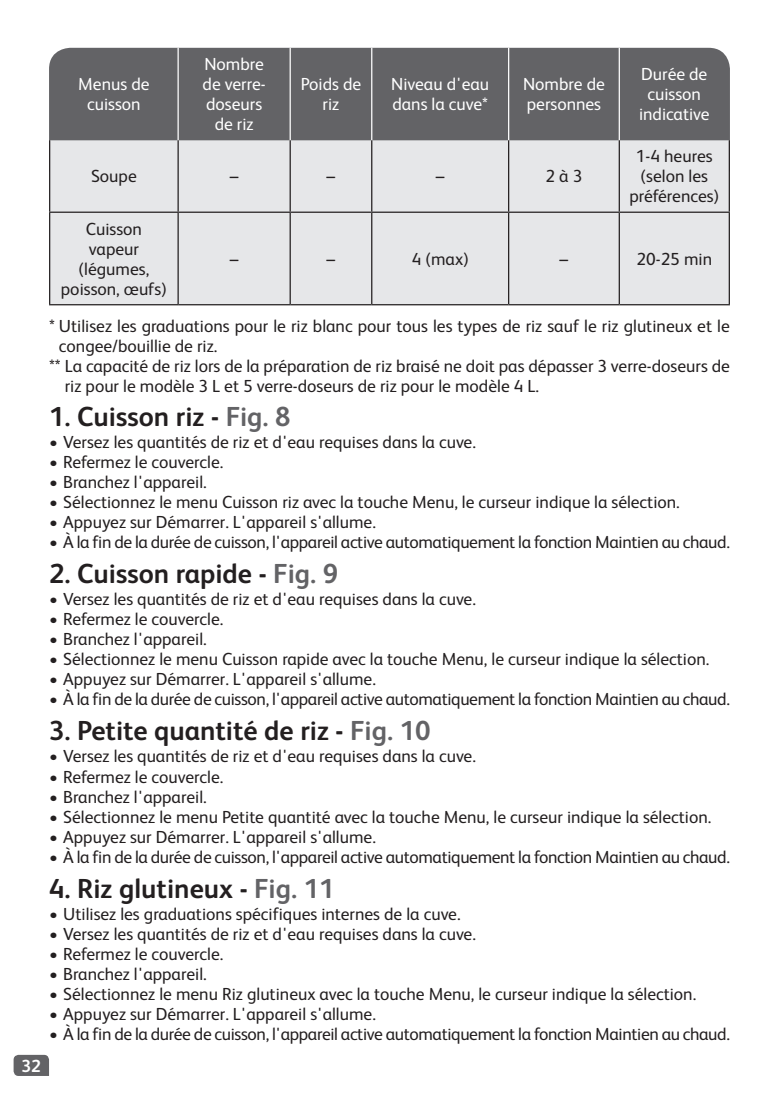
<style>
.page{position:relative;width:779px;height:1104px;background:#fff}
.page>*{position:absolute;margin:0;border:0;box-sizing:border-box;transform-origin:0 0}
.t1{font:700 27.5px "FS Albert";color:#231f20}
.t2{font:17.5px/20px "FS Albert";color:#231f20;text-align:center}
.t3{font:17.5px "FS Albert";letter-spacing:-.02em;color:#231f20}
.t4{font:17.5px/20px "FS Albert";color:#fff;text-align:center}
.t5{font:700 17.5px "FS Albert";color:#fff}
.s1{color:#636366}
</style>
<div class="page">
<svg style="left:14px;top:1054px;width:35px;height:21px"></svg>
<div style="left:49px;top:48px;width:680px;height:92px;background:#636366"></div>
<div style="left:50px;top:140px;width:678px;height:164px;background:#e6e7e9"></div>
<hr style="left:177px;top:48px;width:2px;height:92px;background:#fff">
<hr style="left:289px;top:48px;width:2px;height:92px;background:#fff">
<hr style="left:371px;top:48px;width:1px;height:92px;background:#fff">
<hr style="left:508px;top:48px;width:1px;height:92px;background:#fff">
<hr style="left:618px;top:48px;width:1px;height:92px;background:#fff">
<hr style="left:49px;top:140px;width:1px;height:71px;background:#231f20">
<hr style="left:177px;top:140px;width:2px;height:71px;background:#231f20">
<hr style="left:289px;top:140px;width:2px;height:71px;background:#231f20">
<hr style="left:371px;top:140px;width:1px;height:71px;background:#231f20">
<hr style="left:508px;top:140px;width:1px;height:71px;background:#231f20">
<hr style="left:618px;top:140px;width:1px;height:71px;background:#231f20">
<hr style="left:728px;top:140px;width:1px;height:71px;background:#231f20">
<hr style="left:49px;top:211px;width:129px;height:2px;background:#231f20">
<hr style="left:49px;top:213px;width:1px;height:91px;background:#231f20">
<hr style="left:178px;top:211px;width:112px;height:2px;background:#231f20">
<hr style="left:177px;top:213px;width:2px;height:91px;background:#231f20">
<hr style="left:290px;top:211px;width:81px;height:2px;background:#231f20">
<hr style="left:289px;top:213px;width:2px;height:91px;background:#231f20">
<hr style="left:371px;top:211px;width:137px;height:2px;background:#231f20">
<hr style="left:371px;top:213px;width:1px;height:91px;background:#231f20">
<hr style="left:508px;top:211px;width:111px;height:2px;background:#231f20">
<hr style="left:508px;top:213px;width:1px;height:91px;background:#231f20">
<hr style="left:619px;top:211px;width:110px;height:2px;background:#231f20">
<hr style="left:618px;top:213px;width:1px;height:91px;background:#231f20">
<hr style="left:728px;top:213px;width:1px;height:91px;background:#231f20">
<hr style="left:49px;top:304px;width:129px;height:1px;background:#231f20">
<hr style="left:178px;top:304px;width:112px;height:1px;background:#231f20">
<hr style="left:290px;top:304px;width:81px;height:1px;background:#231f20">
<hr style="left:371px;top:304px;width:137px;height:1px;background:#231f20">
<hr style="left:508px;top:304px;width:111px;height:1px;background:#231f20">
<hr style="left:619px;top:304px;width:110px;height:1px;background:#231f20">
<p class="t5" style="left:21px;top:1055px;width:21px">32</p>
<p class="t4" style="left:78px;top:74px;width:73px">Menus de cuisson</p>
<p class="t4" style="left:202px;top:54px;width:65px">Nombre de verre&shy;doseurs de riz</p>
<p class="t4" style="left:301px;top:74px;width:62px">Poids de riz</p>
<p class="t4" style="left:391px;top:74px;width:99px;text-align:left">Niveau d'eau dans la cuve*</p>
<p class="t4" style="left:523px;top:74px;width:83px;text-align:left">Nombre de personnes</p>
<p class="t4" style="left:638px;top:64px;width:72px">Durée de cuisson indicative</p>
<p class="t2" style="left:91px;top:166px;width:47px">Soupe</p>
<p class="t2" style="left:230px;top:166px;width:10px">–</p>
<p class="t2" style="left:326px;top:166px;width:10px">–</p>
<p class="t2" style="left:435px;top:166px;width:10px">–</p>
<p class="t2" style="left:545px;top:166px;width:38px">2 à 3</p>
<p class="t2" style="left:629px;top:146px;width:91px">1-4 heures (selon les préférences)</p>
<p class="t2" style="left:61px;top:218px;width:107px">Cuisson vapeur (légumes, poisson, œufs)</p>
<p class="t2" style="left:230px;top:248px;width:10px">–</p>
<p class="t2" style="left:326px;top:248px;width:10px">–</p>
<p class="t2" style="left:411px;top:248px;width:59px">4 (max)</p>
<p class="t2" style="left:559px;top:248px;width:10px">–</p>
<p class="t2" style="left:636px;top:248px;width:77px">20-25 min</p>
<p class="t2" style="left:49px;top:316px;width:682px">* Utilisez les graduations pour le riz blanc pour tous les types de riz sauf le riz glutineux et le</p>
<p class="t2" style="left:59px;top:336px;width:160px">congee/bouillie de riz.</p>
<p class="t2" style="left:49px;top:356px;width:682px">** La capacité de riz lors de la préparation de riz braisé ne doit pas dépasser 3 verre-doseurs de</p>
<p class="t2" style="left:65px;top:376px;width:475px">riz pour le modèle 3 L et 5 verre-doseurs de riz pour le modèle 4 L.</p>
<h1 class="t1" style="left:49px;top:400px;width:243px">1. Cuisson riz - <span class="s1">Fig. 8</span></h1>
<p class="t2" style="left:49px;top:432px;width:428px">• Versez les quantités de riz et d'eau requises dans la cuve.</p>
<p class="t2" style="left:49px;top:452px;width:176px">• Refermez le couvercle.</p>
<p class="t2" style="left:49px;top:472px;width:159px">• Branchez l'appareil.</p>
<p class="t2" style="left:49px;top:492px;width:632px">• Sélectionnez le menu Cuisson riz avec la touche Menu, le curseur indique la sélection.</p>
<p class="t2" style="left:49px;top:512px;width:328px">• Appuyez sur Démarrer. L'appareil s'allume.</p>
<p class="t3" style="left:49px;top:532px;width:682px">• À la fin de la durée de cuisson, l'appareil active automatiquement la fonction Maintien au chaud.</p>
<h1 class="t1" style="left:49px;top:557px;width:291px">2. Cuisson rapide - <span class="s1">Fig. 9</span></h1>
<p class="t2" style="left:49px;top:589px;width:428px">• Versez les quantités de riz et d'eau requises dans la cuve.</p>
<p class="t2" style="left:49px;top:609px;width:176px">• Refermez le couvercle.</p>
<p class="t2" style="left:49px;top:629px;width:159px">• Branchez l'appareil.</p>
<p class="t2" style="left:49px;top:649px;width:661px">• Sélectionnez le menu Cuisson rapide avec la touche Menu, le curseur indique la sélection.</p>
<p class="t2" style="left:49px;top:669px;width:328px">• Appuyez sur Démarrer. L'appareil s'allume.</p>
<p class="t3" style="left:49px;top:689px;width:682px">• À la fin de la durée de cuisson, l'appareil active automatiquement la fonction Maintien au chaud.</p>
<h1 class="t1" style="left:49px;top:714px;width:383px">3. Petite quantité de riz - <span class="s1">Fig. 10</span></h1>
<p class="t2" style="left:49px;top:746px;width:428px">• Versez les quantités de riz et d'eau requises dans la cuve.</p>
<p class="t2" style="left:49px;top:766px;width:176px">• Refermez le couvercle.</p>
<p class="t2" style="left:49px;top:786px;width:159px">• Branchez l'appareil.</p>
<p class="t2" style="left:49px;top:806px;width:663px">• Sélectionnez le menu Petite quantité avec la touche Menu, le curseur indique la sélection.</p>
<p class="t2" style="left:49px;top:826px;width:328px">• Appuyez sur Démarrer. L'appareil s'allume.</p>
<p class="t3" style="left:49px;top:846px;width:682px">• À la fin de la durée de cuisson, l'appareil active automatiquement la fonction Maintien au chaud.</p>
<h1 class="t1" style="left:49px;top:872px;width:287px">4. Riz glutineux - <span class="s1">Fig. 11</span></h1>
<p class="t2" style="left:49px;top:903px;width:413px">• Utilisez les graduations spécifiques internes de la cuve.</p>
<p class="t2" style="left:49px;top:923px;width:428px">• Versez les quantités de riz et d'eau requises dans la cuve.</p>
<p class="t2" style="left:49px;top:943px;width:176px">• Refermez le couvercle.</p>
<p class="t2" style="left:49px;top:963px;width:159px">• Branchez l'appareil.</p>
<p class="t2" style="left:49px;top:983px;width:648px">• Sélectionnez le menu Riz glutineux avec la touche Menu, le curseur indique la sélection.</p>
<p class="t2" style="left:49px;top:1003px;width:328px">• Appuyez sur Démarrer. L'appareil s'allume.</p>
<p class="t3" style="left:49px;top:1023px;width:682px">• À la fin de la durée de cuisson, l'appareil active automatiquement la fonction Maintien au chaud.</p>
</div>
